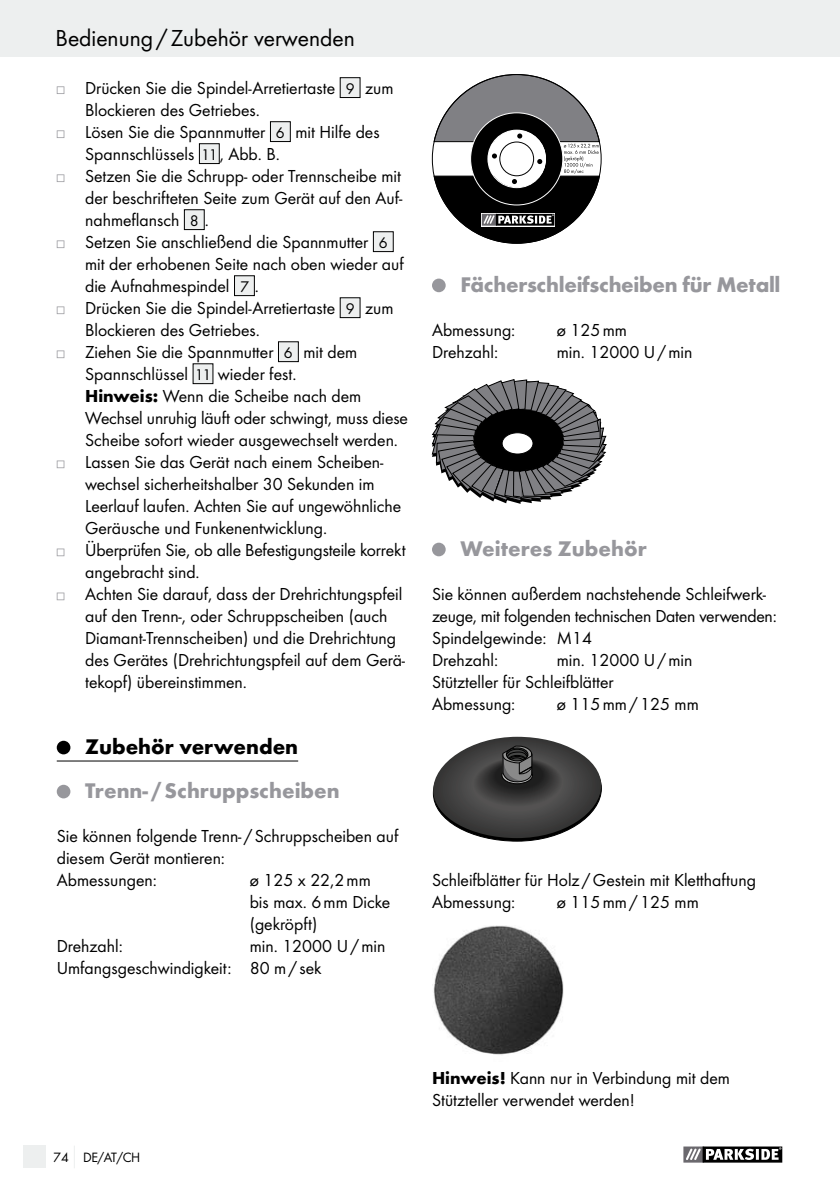
<style>
.page{position:relative;width:840px;height:1191px;background:#fff}
.page>*{position:absolute;margin:0;border:0;box-sizing:border-box;transform-origin:0 0}
.t1{font:24px "Futura Boo";color:#000}
.t2{font:700 22px "Futura";color:#97979c}
.t3{font:700 22px "Futura";color:#000}
.t4{font:18px/22px "Futura Boo";color:#000}
.t5{font:14px "Futura Boo";letter-spacing:-.03em;color:#000}
.s1{font-size:16px}
.s2{font-family:"Futura";font-weight:700}
</style>
<div class="page">
<div style="left:0;top:0;width:839px;height:57px;background:#edefef"></div>
<div style="left:23px;top:1145px;width:22px;height:23px;background:#edefef"></div>
<svg style="left:74px;top:1146px;width:1px;height:22px"></svg>
<svg style="left:683px;top:1146px;width:99px;height:17px"></svg>
<svg style="left:683px;top:1146px;width:98px;height:16px"></svg>
<hr style="left:57px;top:760px;width:241px;height:1px;background:#000">
<svg style="left:57px;top:86px;width:7px;height:8px"></svg>
<div style="left:340px;top:78px;width:20px;height:20px;background:#edefef"></div>
<div style="left:339px;top:77px;width:21px;height:21px;border:1px solid #000"></div>
<svg style="left:57px;top:130px;width:7px;height:8px"></svg>
<div style="left:270px;top:122px;width:20px;height:20px;background:#edefef"></div>
<div style="left:270px;top:121px;width:21px;height:21px;border:1px solid #000"></div>
<div style="left:199px;top:144px;width:20px;height:20px;background:#edefef"></div>
<div style="left:199px;top:143px;width:21px;height:21px;border:1px solid #000"></div>
<svg style="left:57px;top:174px;width:7px;height:8px"></svg>
<div style="left:184px;top:210px;width:20px;height:20px;background:#edefef"></div>
<div style="left:184px;top:209px;width:21px;height:21px;border:1px solid #000"></div>
<svg style="left:57px;top:240px;width:7px;height:8px"></svg>
<div style="left:373px;top:232px;width:20px;height:20px;background:#edefef"></div>
<div style="left:372px;top:231px;width:21px;height:21px;border:1px solid #000"></div>
<div style="left:234px;top:276px;width:20px;height:20px;background:#edefef"></div>
<div style="left:234px;top:275px;width:21px;height:21px;border:1px solid #000"></div>
<svg style="left:57px;top:306px;width:7px;height:8px"></svg>
<div style="left:340px;top:298px;width:20px;height:20px;background:#edefef"></div>
<svg style="left:57px;top:350px;width:7px;height:8px"></svg>
<div style="left:278px;top:342px;width:20px;height:20px;background:#edefef"></div>
<div style="left:278px;top:341px;width:21px;height:21px;border:1px solid #000"></div>
<div style="left:193px;top:364px;width:20px;height:20px;background:#edefef"></div>
<svg style="left:57px;top:460px;width:7px;height:8px"></svg>
<svg style="left:57px;top:548px;width:7px;height:8px"></svg>
<svg style="left:57px;top:592px;width:7px;height:8px"></svg>
<div style="left:57px;top:740px;width:13px;height:14px;background:#000;border-radius:50%"></div>
<div style="left:57px;top:784px;width:13px;height:14px;background:#97979c;border-radius:50%"></div>
<svg style="left:433px;top:74px;width:167px;height:170px"></svg>
<div style="left:432px;top:278px;width:13px;height:14px;background:#97979c;border-radius:50%"></div>
<svg style="left:431px;top:379px;width:175px;height:125px"></svg>
<div style="left:474px;top:409px;width:88px;height:61px;border:1px solid #000;border-radius:50%"></div>
<div style="left:501px;top:432px;width:32px;height:22px;border:1px solid #000;border-radius:50%"></div>
<div style="left:432px;top:542px;width:13px;height:14px;background:#97979c;border-radius:50%"></div>
<svg style="left:432px;top:737px;width:169px;height:105px"></svg>
<img style="left:432px;top:925px;width:132px;height:130px">
<h1 class="t1" style="left:56px;top:27px;width:300px">Bedienung / Zubehör verwenden</h1>
<p class="t4" style="left:85px;top:78px;width:324px">Drücken Sie die Spindel-Arretiertaste <span class="s1">9</span> zum Blockieren des Getriebes.<br>Lösen Sie die Spannmutter <span class="s1">6</span> mit Hilfe des Spannschlüssels <span class="s1">11</span> , Abb. B.<br>Setzen Sie die Schrupp- oder Trennscheibe mit der beschrifteten Seite zum Gerät auf den Auf&shy;nahmeflansch <span class="s1">8</span> .<br>Setzen Sie anschließend die Spannmutter <span class="s1">6 </span>mit der erhobenen Seite nach oben wieder auf die Aufnahmespindel <span class="s1">7</span> .<br>Drücken Sie die Spindel-Arretiertaste <span class="s1">9</span> zum Blockieren des Getriebes.<br>Ziehen Sie die Spannmutter <span class="s1">6</span> mit dem Spannschlüssel <span class="s1">11</span> wieder fest.<br><span class="s2">Hinweis:</span> Wenn die Scheibe nach dem Wechsel unruhig läuft oder schwingt, muss diese Scheibe sofort wieder ausgewechselt werden.<br>Lassen Sie das Gerät nach einem Scheiben&shy;wechsel sicherheitshalber 30 Sekunden im Leerlauf laufen. Achten Sie auf ungewöhnliche Geräusche und Funkenentwicklung.<br>Überprüfen Sie, ob alle Befestigungsteile korrekt angebracht sind.<br>Achten Sie darauf, dass der Drehrichtungspfeil auf den Trenn-, oder Schruppscheiben (auch Diamant-Trennscheiben) und die Drehrichtung des Gerätes (Drehrichtungspfeil auf dem Gerä&shy;tekopf) übereinstimmen.</p>
<p class="t3" style="left:85px;top:738px;width:214px">Zubehör verwenden</p>
<p class="t2" style="left:85px;top:782px;width:256px">Trenn- / Schruppscheiben</p>
<p class="t4" style="left:57px;top:826px;width:343px">Sie können folgende Trenn- / Schruppscheiben auf diesem Gerät montieren:<br>Abmessungen:</p>
<p class="t4" style="left:249px;top:870px;width:142px">ø 125 x 22,2 mm bis max. 6 mm Dicke (gekröpft)</p>
<p class="t4" style="left:57px;top:936px;width:330px;text-indent:193px">min. 12000 U / min<br>Umfangsgeschwindigkeit: 80 m / sek</p>
<p class="t4" style="left:57px;top:936px;width:68px">Drehzahl:</p>
<p class="t2" style="left:460px;top:276px;width:321px">Fächerschleifscheiben für Metall</p>
<p class="t4" style="left:432px;top:320px;width:85px">Abmessung:</p>
<p class="t4" style="left:556px;top:320px;width:71px">ø 125 mm</p>
<p class="t4" style="left:432px;top:342px;width:68px">Drehzahl:</p>
<p class="t4" style="left:556px;top:342px;width:137px">min. 12000 U / min</p>
<p class="t2" style="left:460px;top:540px;width:188px">Weiteres Zubehör</p>
<p class="t4" style="left:432px;top:584px;width:346px">Sie können außerdem nachstehende Schleifwerk&shy;zeuge, mit folgenden technischen Daten verwenden:<br>Spindelgewinde: M14<br>Drehzahl:</p>
<p class="t4" style="left:432px;top:650px;width:262px;text-indent:125px">min. 12000 U / min<br>Stützteller für Schleifblätter<br>Abmessung:</p>
<p class="t4" style="left:556px;top:694px;width:143px">ø 115 mm / 125 mm</p>
<p class="t4" style="left:432px;top:870px;width:325px">Schleifblätter für Holz / Gestein mit Kletthaftung<br>Abmessung:</p>
<p class="t4" style="left:556px;top:892px;width:143px">ø 115 mm / 125 mm</p>
<p class="t5" style="left:53px;top:1151px;width:88px">74 DE/AT/CH</p>
<p class="t4" style="left:432px;top:1068px;width:299px"><span class="s2">Hinweis!</span> Kann nur in Verbindung mit dem<br>Stützteller verwendet werden!</p>
</div>
